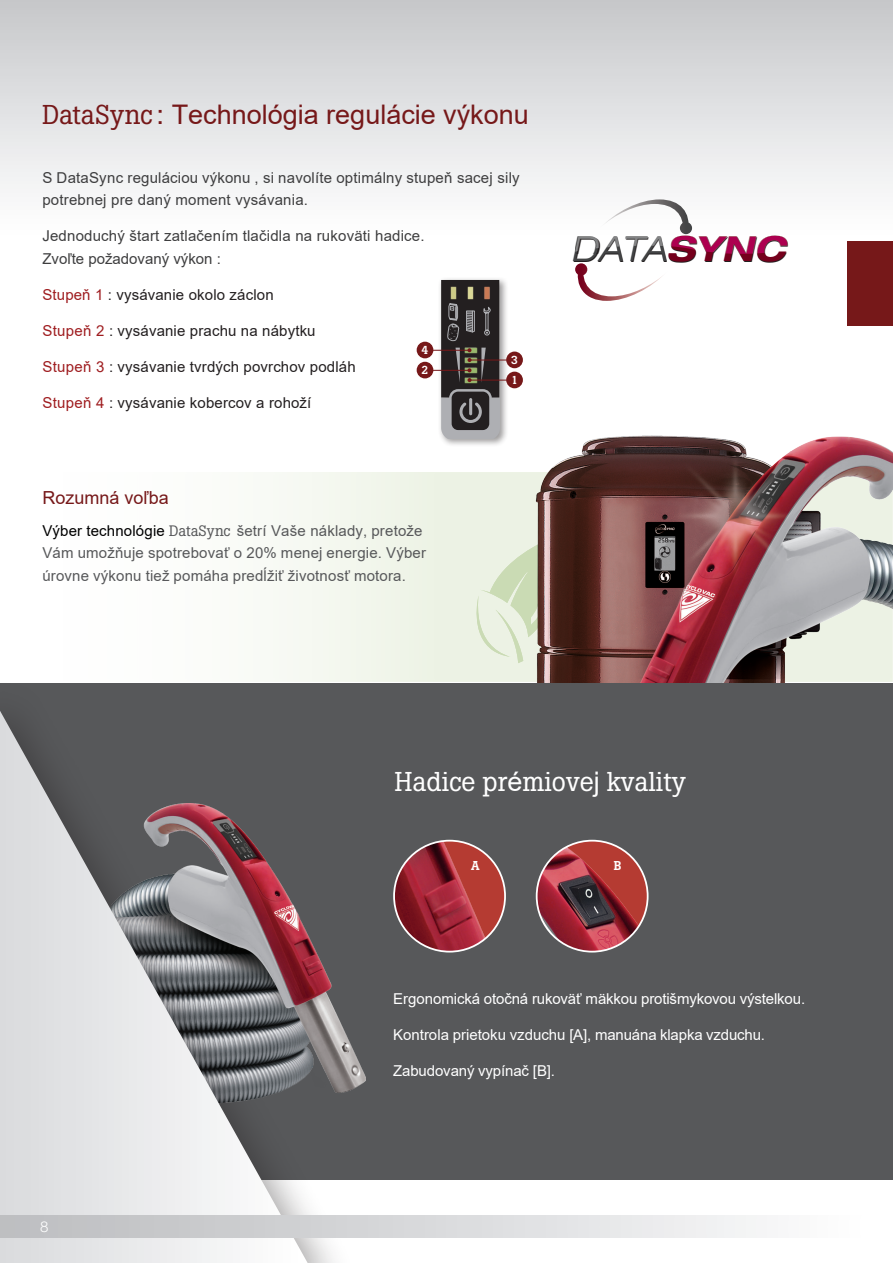
<style>
.page{position:relative;width:893px;height:1263px;background:#fff}
.page>*{position:absolute;margin:0;border:0;box-sizing:border-box;transform-origin:0 0}
.t1{font:italic 300 expanded 34.65px "Helvetica Neue LT Std";color:#231f20}
.Page_Title{font:27px "Arial";color:#761819}
.Text{font:27px "Boton";letter-spacing:.005em;color:#fff}
.Page_Title-2{font:18px "Arial";color:#761819}
.Text-2{font:15px/22.5px "Arial";letter-spacing:.015em;color:#3e3e3f}
.Text-3{font:15px/22.5px "Arial";letter-spacing:.01em;color:#57585a}
.Text-4{font:15px "Arial";letter-spacing:.01em;color:#231f20}
.Text-5{font:15px "Arial";letter-spacing:-.01em;color:#fff}
.t2{font:300 15px "Helvetica Neue LT Std";color:#fff}
.t3{font:500 12.75px "Boton";color:#fff}
.t4{font:500 11.4px "Boton";color:#fff}
.s1{font-family:"Boton"}
.s2{color:#9f1d20}
.s3{color:#000}
.s4{color:#fff}
.s5{font-weight:700;color:#fff}
.s6{font-weight:700}
.s7{font-family:"Arial"}
</style>
<div class="page">
<div style="left:0;top:0;width:893px;height:242px;background:linear-gradient(to bottom,#c6c8ca,#fff)"></div>
<div style="left:0;top:683px;width:893px;height:496px;background:#57585a"></div>
<svg style="left:273px;top:472px;width:240px;height:209px;fill:#f1f5ea"></svg>
<svg style="left:475px;top:541px;width:38px;height:122px;background:#e5eddb"></svg>
<svg style="left:575px;top:263px;width:87px;height:38px"></svg>
<svg style="left:575px;top:199px;width:212px;height:43px"></svg>
<div style="left:438px;top:277px;width:70px;height:171px;background:#231f20;opacity:.45"></div>
<div style="left:506px;top:372px;width:17px;height:16px;background:#761819;border-radius:50%"></div>
<div style="left:417px;top:362px;width:16px;height:16px;background:#761819;border-radius:50%"></div>
<div style="left:506px;top:352px;width:17px;height:16px;background:#761819;border-radius:50%"></div>
<div style="left:417px;top:342px;width:16px;height:16px;background:#761819;border-radius:50%"></div>
<hr style="left:470px;top:380px;width:41px;height:1px;background:#761819">
<hr style="left:428px;top:370px;width:41px;height:1px;background:#761819">
<hr style="left:470px;top:359px;width:41px;height:1px;background:#761819">
<hr style="left:428px;top:350px;width:41px;height:1px;background:#761819">
<svg style="left:441px;top:280px;width:58px;height:158px;background:#494544"></svg>
<img style="left:513px;top:435px;width:380px;height:248px">
<img style="left:537px;top:841px;width:111px;height:111px;border-radius:55px">
<div style="left:536px;top:840px;width:112px;height:112px;border:2px solid #fff;border-radius:50%"></div>
<img style="left:394px;top:841px;width:111px;height:111px;border-radius:55px">
<div style="left:393px;top:840px;width:113px;height:112px;border:2px solid #fff;border-radius:50%"></div>
<div style="left:0;top:676px;width:358px;height:587px;background:#231f20;opacity:.46"></div>
<svg style="left:0;top:697px;width:315px;height:566px"></svg>
<div style="left:0;top:1216px;width:893px;height:21px;background:linear-gradient(to right,#babbbe,#fefeff)"></div>
<div style="left:848px;top:241px;width:45px;height:84px;background:#761819"></div>
<p class="Page_Title" style="left:42px;top:101px;width:488px"><span class="s1">DataSync:</span> Technológia regulácie výkonu</p>
<p class="Text-2" style="left:42px;top:167px;width:479px">S DataSync reguláciou výkonu , si navolíte optimálny stupeň sacej sily potrebnej pre daný moment vysávania.</p>
<p class="Text-2" style="left:42px;top:225px;width:384px">Jednoduchý štart zatlačením tlačidla na rukoväti hadice.</p>
<p class="Text-2" style="left:42px;top:248px;width:180px">Zvoľte požadovaný výkon :</p>
<p class="Text-4" style="left:42px;top:287px;width:233px"><span class="s2">Stupeň 1</span> : vysávanie okolo záclon</p>
<p class="Text-4" style="left:42px;top:323px;width:275px"><span class="s2">Stupeň 2</span> : vysávanie prachu na nábytku</p>
<p class="Text-4" style="left:42px;top:359px;width:315px"><span class="s2">Stupeň 3</span> : vysávanie tvrdých povrchov podláh</p>
<p class="Text-4" style="left:42px;top:395px;width:271px"><span class="s2">Stupeň 4</span> : vysávanie kobercov a rohoží</p>
<p class="t4" style="left:422px;top:344px;width:8px">4</p>
<p class="t4" style="left:511px;top:353px;width:8px">3</p>
<p class="t4" style="left:422px;top:364px;width:8px">2</p>
<p class="t4" style="left:511px;top:373px;width:8px">1</p>
<p class="Page_Title-2" style="left:42px;top:488px;width:128px">Rozumná voľba</p>
<p class="Text-3" style="left:42px;top:520px;width:385px"><span class="s3">Výber technológie</span> <span class="s1">DataSync</span> šetrí Vaše náklady, pretože<br>Vám umožňuje spotrebovať o 20% menej energie. Výber úrovne výkonu tiež pomáha predĺžiť životnosť motora.</p>
<p class="t1" style="left:571px;top:229px;width:216px"><span class="s4">D</span>ATA<span class="s5">S</span><span class="s6">YNC</span></p>
<p class="Text" style="left:395px;top:765px;width:293px">Hadice pr<span class="s7">é</span>miove<span class="s7">j</span> kvality</p>
<p class="t3" style="left:471px;top:858px;width:10px">A</p>
<p class="t3" style="left:614px;top:858px;width:9px">B</p>
<p class="t2" style="left:40px;top:1217px;width:10px">8</p>
<p class="Text-5" style="left:393px;top:991px;width:413px">Ergonomická otočná rukoväť mäkkou protišmykovou výstelkou.</p>
<p class="Text-5" style="left:393px;top:1027px;width:373px">Kontrola prietoku vzduchu [A], manuána klapka vzduchu.</p>
<p class="Text-5" style="left:393px;top:1063px;width:163px">Zabudovaný vypínač [B].</p>
</div>
